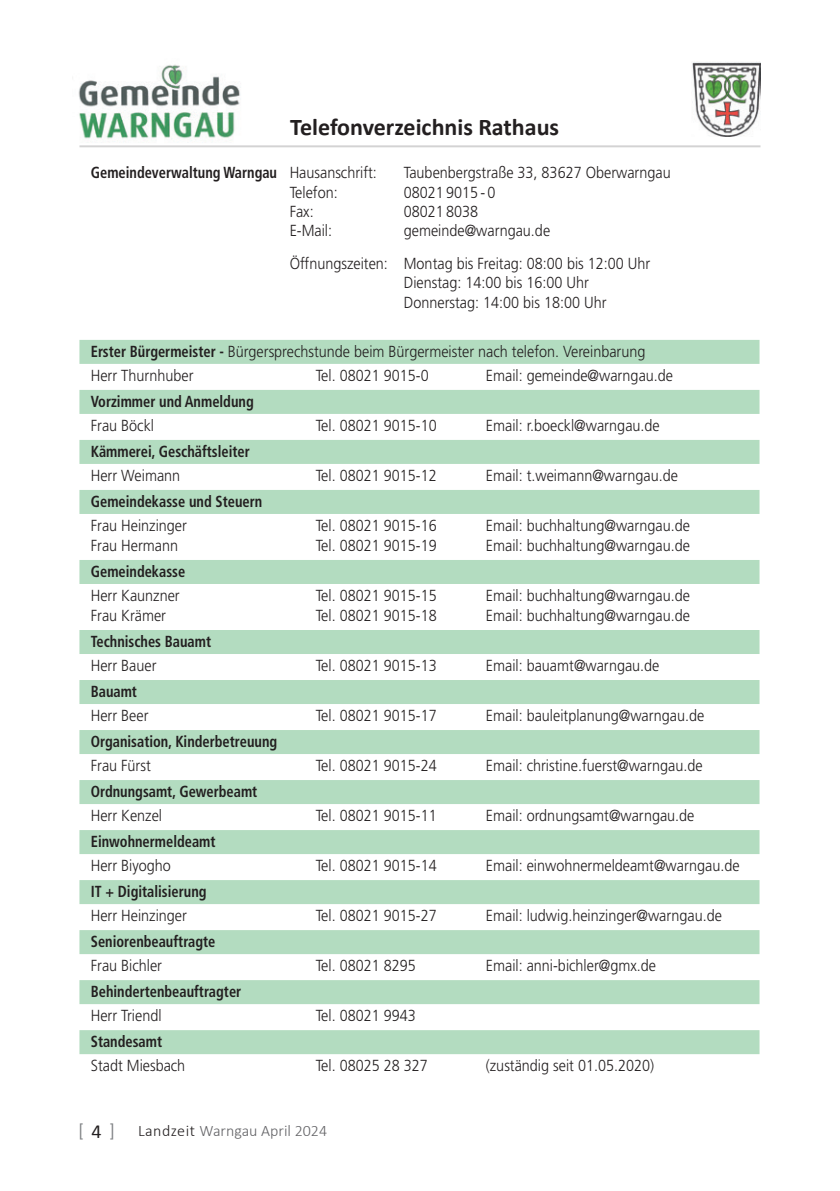
<style>
.page{position:relative;width:840px;height:1191px;background:#fff}
.page>*{position:absolute;margin:0;border:0;box-sizing:border-box;transform-origin:0 0}
.t1{font:700 24px "Calibri";color:#231f20}
.t2{font:condensed 18px "Frutiger";color:#808285}
.t3{font:300 16px/33.2px "Frutiger";color:#231f20;scale:.9 1}
.t4{font:700 condensed 16px "Frutiger";color:#231f20;scale:.9 1}
.t5{font:300 16px "Calibri";color:#636366}
.s1{font-weight:300;font-stretch:normal}
.s2{font-weight:700;font-stretch:condensed}
.s3{font-family:"Calibri";font-stretch:normal;font-size:20px;color:#231f20}
.s4{color:#231f20}
</style>
<div class="page">
<div style="left:79px;top:340px;width:680px;height:24px;background:#b3dcc0"></div>
<div style="left:79px;top:390px;width:680px;height:24px;background:#b3dcc0"></div>
<div style="left:79px;top:440px;width:680px;height:24px;background:#b3dcc0"></div>
<div style="left:79px;top:490px;width:680px;height:24px;background:#b3dcc0"></div>
<div style="left:79px;top:560px;width:680px;height:24px;background:#b3dcc0"></div>
<div style="left:79px;top:630px;width:680px;height:24px;background:#b3dcc0"></div>
<div style="left:79px;top:680px;width:680px;height:24px;background:#b3dcc0"></div>
<div style="left:79px;top:730px;width:680px;height:24px;background:#b3dcc0"></div>
<div style="left:79px;top:780px;width:680px;height:24px;background:#b3dcc0"></div>
<div style="left:79px;top:830px;width:680px;height:24px;background:#b3dcc0"></div>
<div style="left:79px;top:880px;width:680px;height:24px;background:#b3dcc0"></div>
<div style="left:79px;top:930px;width:680px;height:24px;background:#b3dcc0"></div>
<div style="left:79px;top:980px;width:680px;height:24px;background:#b3dcc0"></div>
<div style="left:79px;top:1030px;width:680px;height:24px;background:#b3dcc0"></div>
<img style="left:78px;top:64px;width:163px;height:78px">
<hr style="left:79px;top:145px;width:681px;height:2px;background:#231f20">
<img style="left:692px;top:62px;width:68px;height:75px">
<h1 class="t1" style="left:290px;top:112px;width:270px">Telefonverzeichnis Rathaus</h1>
<p class="t4" style="left:91px;top:163px;width:319px">Gemeindeverwaltung Warngau <span class="s1">Hausanschrift:</span></p>
<p class="t3" style="left:403px;top:156px;width:298px">Taubenbergstraße 33, 83627 Oberwarngau</p>
<p class="t3" style="left:289px;top:175px;width:55px">Telefon:</p>
<p class="t3" style="left:403px;top:175px;width:103px">08021 9015 - 0</p>
<p class="t3" style="left:289px;top:195px;width:28px">Fax:</p>
<p class="t3" style="left:403px;top:195px;width:84px">08021 8038</p>
<p class="t3" style="left:289px;top:214px;width:49px">E-Mail:</p>
<p class="t3" style="left:289px;top:214px;width:402px;text-indent:114px">gemeinde@warngau.de<br>Öffnungszeiten: Montag bis Freitag: 08:00 bis 12:00 Uhr</p>
<p class="t3" style="left:403px;top:273px;width:227px;line-height:19.2px">Dienstag: 14:00 bis 16:00 Uhr<br>Donnerstag: 14:00 bis 18:00 Uhr</p>
<p class="t3" style="left:91px;top:339px;width:617px;line-height:24px"><span class="s2">Erster Bürgermeister -</span> Bürgersprechstunde beim Bürgermeister nach telefon. Vereinbarung<br>Herr Thurnhuber</p>
<p class="t3" style="left:315px;top:359px;width:127px">Tel. 08021 9015-0</p>
<p class="t3" style="left:485px;top:359px;width:209px">Email: gemeinde@warngau.de</p>
<p class="t4" style="left:91px;top:392px;width:182px">Vorzimmer und Anmeldung</p>
<p class="t3" style="left:91px;top:409px;width:72px">Frau Böckl</p>
<p class="t3" style="left:315px;top:409px;width:136px">Tel. 08021 9015-10</p>
<p class="t3" style="left:485px;top:409px;width:194px">Email: r.boeckl@warngau.de</p>
<p class="t4" style="left:91px;top:442px;width:178px">Kämmerei, Geschäftsleiter</p>
<p class="t3" style="left:91px;top:459px;width:101px">Herr Weimann</p>
<p class="t3" style="left:315px;top:459px;width:136px">Tel. 08021 9015-12</p>
<p class="t3" style="left:485px;top:459px;width:215px">Email: t.weimann@warngau.de</p>
<p class="t4" style="left:91px;top:492px;width:192px">Gemeindekasse und Steuern</p>
<p class="t3" style="left:91px;top:509px;width:108px">Frau Heinzinger</p>
<p class="t3" style="left:315px;top:509px;width:136px">Tel. 08021 9015-16</p>
<p class="t3" style="left:485px;top:509px;width:228px">Email: buchhaltung@warngau.de</p>
<p class="t3" style="left:91px;top:529px;width:98px">Frau Hermann</p>
<p class="t3" style="left:315px;top:529px;width:136px">Tel. 08021 9015-19</p>
<p class="t3" style="left:485px;top:529px;width:228px">Email: buchhaltung@warngau.de</p>
<p class="t4" style="left:91px;top:562px;width:106px">Gemeindekasse</p>
<p class="t3" style="left:91px;top:579px;width:100px">Herr Kaunzner</p>
<p class="t3" style="left:315px;top:579px;width:136px">Tel. 08021 9015-15</p>
<p class="t3" style="left:485px;top:579px;width:228px">Email: buchhaltung@warngau.de</p>
<p class="t3" style="left:91px;top:599px;width:85px">Frau Krämer</p>
<p class="t3" style="left:315px;top:599px;width:136px">Tel. 08021 9015-18</p>
<p class="t3" style="left:485px;top:599px;width:228px">Email: buchhaltung@warngau.de</p>
<p class="t4" style="left:91px;top:632px;width:135px">Technisches Bauamt</p>
<p class="t3" style="left:91px;top:649px;width:74px">Herr Bauer</p>
<p class="t3" style="left:315px;top:649px;width:136px">Tel. 08021 9015-13</p>
<p class="t3" style="left:485px;top:649px;width:194px">Email: bauamt@warngau.de</p>
<p class="t4" style="left:91px;top:682px;width:53px">Bauamt</p>
<p class="t3" style="left:91px;top:699px;width:65px">Herr Beer</p>
<p class="t3" style="left:315px;top:699px;width:136px">Tel. 08021 9015-17</p>
<p class="t3" style="left:485px;top:699px;width:244px">Email: bauleitplanung@warngau.de</p>
<p class="t4" style="left:91px;top:732px;width:208px">Organisation, Kinderbetreuung</p>
<p class="t3" style="left:91px;top:749px;width:68px">Frau Fürst</p>
<p class="t3" style="left:315px;top:749px;width:136px">Tel. 08021 9015-24</p>
<p class="t3" style="left:485px;top:749px;width:242px">Email: christine.fuerst@warngau.de</p>
<p class="t4" style="left:91px;top:782px;width:186px">Ordnungsamt, Gewerbeamt</p>
<p class="t3" style="left:91px;top:799px;width:81px">Herr Kenzel</p>
<p class="t3" style="left:315px;top:799px;width:136px">Tel. 08021 9015-11</p>
<p class="t3" style="left:485px;top:799px;width:233px">Email: ordnungsamt@warngau.de</p>
<p class="t4" style="left:91px;top:832px;width:140px">Einwohnermeldeamt</p>
<p class="t3" style="left:91px;top:849px;width:90px">Herr Biyogho</p>
<p class="t3" style="left:315px;top:849px;width:136px">Tel. 08021 9015-14</p>
<p class="t3" style="left:485px;top:849px;width:283px">Email: einwohnermeldeamt@warngau.de</p>
<p class="t4" style="left:91px;top:882px;width:130px">IT + Digitalisierung</p>
<p class="t3" style="left:91px;top:899px;width:108px">Herr Heinzinger</p>
<p class="t3" style="left:315px;top:899px;width:136px">Tel. 08021 9015-27</p>
<p class="t3" style="left:485px;top:899px;width:264px">Email: ludwig.heinzinger@warngau.de</p>
<p class="t4" style="left:91px;top:932px;width:140px">Seniorenbeauftragte</p>
<p class="t3" style="left:91px;top:949px;width:81px">Frau Bichler</p>
<p class="t3" style="left:315px;top:949px;width:113px">Tel. 08021 8295</p>
<p class="t3" style="left:485px;top:949px;width:190px">Email: anni-bichler@gmx.de</p>
<p class="t4" style="left:91px;top:982px;width:169px">Behindertenbeauftragter</p>
<p class="t3" style="left:91px;top:999px;width:80px">Herr Triendl</p>
<p class="t3" style="left:315px;top:999px;width:113px">Tel. 08021 9943</p>
<p class="t4" style="left:91px;top:1032px;width:81px">Standesamt</p>
<p class="t3" style="left:91px;top:1049px;width:106px">Stadt Miesbach</p>
<p class="t3" style="left:315px;top:1049px;width:126px">Tel. 08025 28 327</p>
<p class="t3" style="left:485px;top:1049px;width:188px">(zuständig seit 01.05.2020)</p>
<p class="t2" style="left:78px;top:1120px;width:38px">[<span class="s3">4</span>]</p>
<p class="t5" style="left:138px;top:1120px;width:190px"><span class="s4">Landzeit</span> Warngau April 2024</p>
</div>
